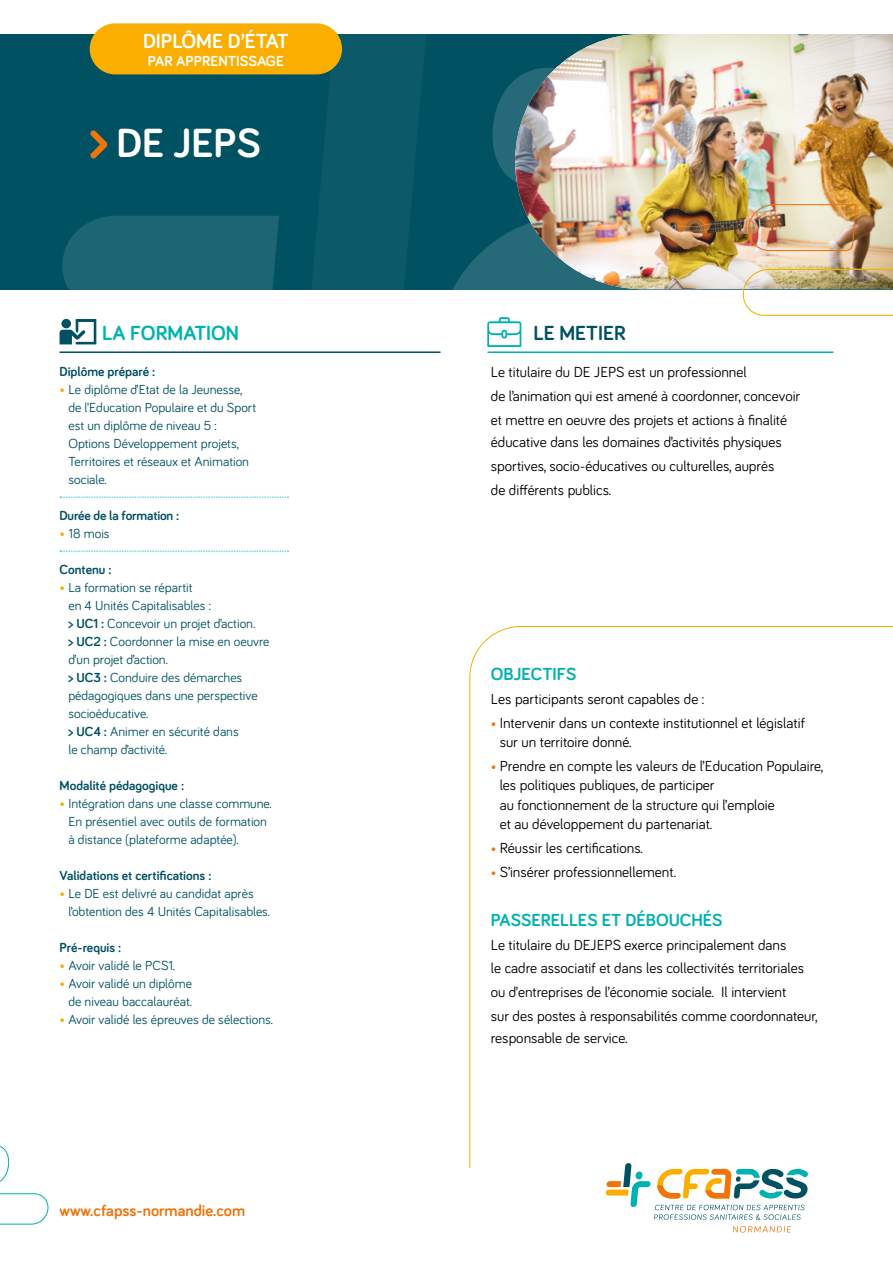
<style>
.page{position:relative;width:893px;height:1263px;background:#fff}
.page>*{position:absolute;margin:0;border:0;box-sizing:border-box;transform-origin:0 0}
.t1{font:700 42px "Bariol";color:#fff}
.t2{font:700 21px "Bariol";color:#fff}
.t3{font:700 21px "Bariol";color:#00b2af}
.t4{font:700 21px "Bariol";color:#005162}
.t5{font:700 18px "Bariol";color:#00b2af}
.t6{font:700 16.5px "Bariol";color:#ef740b}
.t7{font:15px/23.4px "Bariol";color:#000}
.t8{font:700 15px "Bariol";color:#fff}
.t9{font:13.5px/18px "Bariol";color:#005162}
.t10{font:700 13.5px "Bariol";color:#005162}
.s1{color:#f9ae00}
.s2{font-weight:700}
.s3{font-size:13.5px;color:#ef740b}
</style>
<div class="page">
<div style="left:0;top:34px;width:893px;height:255px;background:#005162"></div>
<svg style="left:55px;top:216px;width:224px;height:74px;background:#1b6372"></svg>
<svg style="left:433px;top:229px;width:283px;height:124px"></svg>
<svg style="left:310px;top:26px;width:123px;height:264px"></svg>
<svg style="left:492px;top:80px;width:23px;height:101px"></svg>
<svg style="left:0;top:1193px;width:49px;height:32px"></svg>
<svg style="left:0;top:1145px;width:9px;height:37px"></svg>
<svg style="left:733px;top:1226px;width:58px;height:6px"></svg>
<svg style="left:605px;top:1169px;width:203px;height:51px"></svg>
<svg style="left:469px;top:626px;width:424px;height:543px"></svg>
<svg style="left:60px;top:497px;width:229px;height:1px"></svg>
<svg style="left:60px;top:551px;width:229px;height:1px"></svg>
<hr style="left:488px;top:351px;width:345px;height:2px;background:#00b2af">
<hr style="left:60px;top:351px;width:380px;height:2px;background:#005162">
<svg style="left:90px;top:130px;width:18px;height:29px"></svg>
<div style="left:90px;top:23px;width:252px;height:51px;background:#f9ae00;border-radius:26px"></div>
<img style="left:515px;top:34px;width:378px;height:255px">
<img style="left:744px;top:203px;width:113px;height:49px">
<svg style="left:739px;top:268px;width:154px;height:48px"></svg>
<svg style="left:487px;top:317px;width:34px;height:30px"></svg>
<svg style="left:59px;top:319px;width:329px;height:34px"></svg>
<div style="left:61px;top:319px;width:10px;height:9px;background:#005162;border-radius:50%"></div>
<h2 class="t2" style="left:143px;top:27px;width:147px">DIPLÔME D’ÉTAT</h2>
<p class="t8" style="left:148px;top:51px;width:137px">PAR APPRENTISSAGE</p>
<h1 class="t1" style="left:116px;top:114px;width:146px">DE JEPS</h1>
<h2 class="t3" style="left:102px;top:318px;width:138px">LA FORMATION</h2>
<p class="t10" style="left:60px;top:362px;width:97px">Diplôme préparé :</p>
<p class="t9" style="left:68px;top:380px;width:189px;text-indent:-9px"><span class="s1">•</span> Le diplôme d’Etat de la Jeunesse, de l’Education Populaire et du Sport est un diplôme de niveau 5 :<br>Options Développement projets,<br>Territoires et réseaux et Animation sociale.</p>
<p class="t10" style="left:60px;top:506px;width:121px">Durée de la formation :</p>
<p class="t9" style="left:60px;top:523px;width:52px"><span class="s1">•</span> 18 mois</p>
<p class="t10" style="left:60px;top:560px;width:53px">Contenu :</p>
<p class="t9" style="left:68px;top:577px;width:203px;text-indent:-9px"><span class="s1">•</span> La formation se répartit<br>en 4 Unités Capitalisables :<br><span class="s2">&gt; UC1 :</span> Concevoir un projet d’action.<br><span class="s2">&gt; UC2 :</span> Coordonner la mise en oeuvre d’un projet d’action.<br><span class="s2">&gt; UC3 :</span> Conduire des démarches pédagogiques dans une perspective socioéducative.<br><span class="s2">&gt; UC4 :</span> Animer en sécurité dans<br>le champ d’activité.</p>
<p class="t10" style="left:60px;top:776px;width:126px">Modalité pédagogique :</p>
<p class="t9" style="left:68px;top:793px;width:205px;text-indent:-9px"><span class="s1">•</span> Intégration dans une classe commune.<br>En présentiel avec outils de formation à distance (plateforme adaptée).</p>
<p class="t10" style="left:60px;top:866px;width:153px">Validations et certifications :</p>
<p class="t9" style="left:68px;top:883px;width:203px;text-indent:-9px"><span class="s1">•</span> Le DE est delivré au candidat après l’obtention des 4 Unités Capitalisables.</p>
<p class="t10" style="left:60px;top:938px;width:63px">Pré-requis :</p>
<p class="t9" style="left:60px;top:955px;width:117px"><span class="s1">•</span> Avoir validé le PCS1.</p>
<p class="t9" style="left:60px;top:973px;width:134px;text-align:right"><span class="s1">•</span> Avoir validé un diplôme de niveau baccalauréat.</p>
<p class="t9" style="left:60px;top:1009px;width:215px"><span class="s1">•</span> Avoir validé les épreuves de sélections.</p>
<p class="t6" style="left:60px;top:1199px;width:187px">www.cfapss-normandie.com</p>
<h2 class="t4" style="left:533px;top:318px;width:94px">LE METIER</h2>
<p class="t7" style="left:491px;top:360px;width:311px">Le titulaire du DE JEPS est un professionnel<br>de l’animation qui est amené à coordonner, concevoir et mettre en oeuvre des projets et actions à finalité éducative dans les domaines d’activités physiques</p>
<p class="t7" style="left:491px;top:454px;width:285px">sportives, socio-éducatives ou culturelles, auprès de différents publics.</p>
<p class="t5" style="left:491px;top:662px;width:87px">OBJECTIFS</p>
<p class="t7" style="left:491px;top:686px;width:215px">Les participants seront capables de :</p>
<p class="t7" style="left:500px;top:712px;width:307px;line-height:19.5px;text-indent:-9px"><span class="s3">•</span> Intervenir dans un contexte institutionnel et législatif sur un territoire donné.</p>
<p class="t7" style="left:500px;top:755px;width:325px;line-height:19.5px;text-indent:-9px"><span class="s3">•</span> Prendre en compte les valeurs de l’Education Populaire, les politiques publiques, de participer<br>au fonctionnement de la structure qui l’emploie<br>et au développement du partenariat.</p>
<p class="t7" style="left:491px;top:836px;width:154px"><span class="s3">•</span> Réussir les certifications.</p>
<p class="t7" style="left:491px;top:859px;width:187px"><span class="s3">•</span> S’insérer professionnellement.</p>
<p class="t5" style="left:491px;top:907px;width:233px">PASSERELLES ET DÉBOUCHÉS</p>
<p class="t7" style="left:491px;top:932px;width:328px">Le titulaire du DEJEPS exerce principalement dans<br>le cadre associatif et dans les collectivités territoriales ou d’entreprises de l’économie sociale. Il intervient<br>sur des postes à responsabilités comme coordonnateur, responsable de service.</p>
</div>
